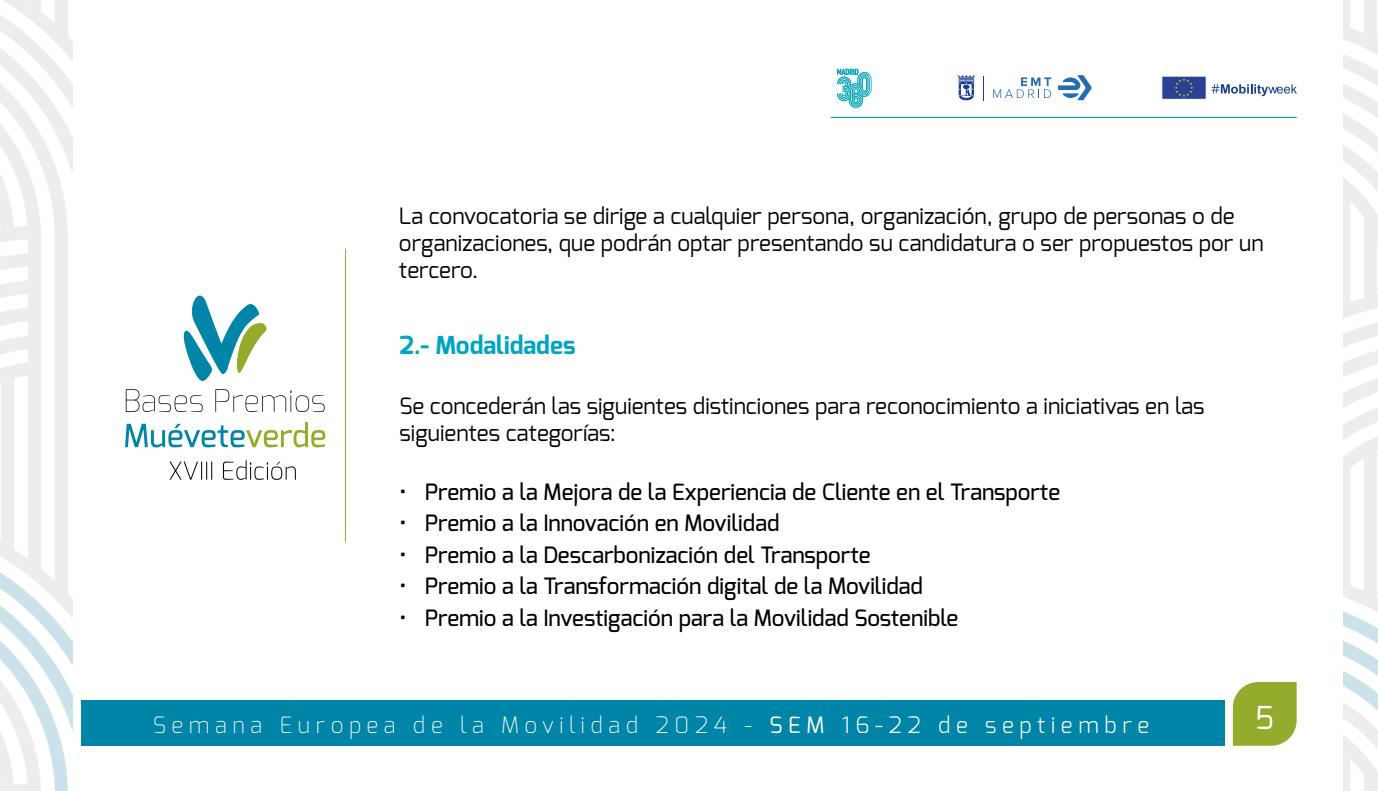
<style>
.page{position:relative;width:1378px;height:791px;background:#fff}
.page>*{position:absolute;margin:0;border:0;box-sizing:border-box;transform-origin:0 0}
.t1{font:31.5px "Exo";color:#fff}
.t2{font:700 24.75px "Exo";color:#00a5c4}
.t3{font:22.5px/27px "Exo";color:#000}
.t4{font:500 22.5px "Exo";color:#000}
.t5{font:200 22.5px "Exo";letter-spacing:.25em;color:#fff}
.s1{font-weight:400}
.s2{font-weight:300}
</style>
<div class="page">
<div style="left:81px;top:700px;width:1144px;height:46px;background:#0084a7"></div>
<svg style="left:1233px;top:682px;width:63px;height:64px;background:#9bb13a"></svg>
<svg style="left:837px;top:69px;width:34px;height:39px"></svg>
<svg style="left:1211px;top:84px;width:86px;height:12px"></svg>
<div style="left:1161px;top:76px;width:45px;height:24px;background:#294294;border:1px solid #fff"></div>
<svg style="left:1175px;top:79px;width:18px;height:18px"></svg>
<svg style="left:1058px;top:75px;width:33px;height:25px"></svg>
<svg style="left:993px;top:77px;width:58px;height:21px"></svg>
<svg style="left:983px;top:76px;width:1px;height:24px"></svg>
<svg style="left:957px;top:75px;width:18px;height:25px"></svg>
<hr style="left:830px;top:117px;width:466px;height:1px;background:#0084a7">
<svg style="left:126px;top:295px;width:199px;height:117px"></svg>
<svg style="left:125px;top:422px;width:200px;height:25px"></svg>
<svg style="left:169px;top:460px;width:127px;height:20px"></svg>
<img style="left:1343px;top:0;width:35px;height:791px">
<img style="left:0;top:0;width:72px;height:791px">
<hr style="left:345px;top:249px;width:1px;height:293px;background:#94ac2c">
<p class="t3" style="left:399px;top:202px;width:866px">La convocatoria se dirige a cualquier persona, organización, grupo de personas o de organizaciones, que podrán optar presentando su candidatura o ser propuestos por un tercero.</p>
<p class="t2" style="left:399px;top:329px;width:177px">2.- Modalidades</p>
<p class="t3" style="left:399px;top:392px;width:806px">Se concederán las siguientes distinciones para reconocimiento a iniciativas en las siguientes categorías:</p>
<p class="t4" style="left:399px;top:477px;width:662px">• Premio a la Mejora de la Experiencia de Cliente en el Transporte</p>
<p class="t4" style="left:399px;top:508px;width:381px">• Premio a la Innovación en Movilidad</p>
<p class="t4" style="left:399px;top:540px;width:472px">• Premio a la Descarbonización del Transporte</p>
<p class="t4" style="left:399px;top:571px;width:525px">• Premio a la Transformación digital de la Movilidad</p>
<p class="t4" style="left:399px;top:603px;width:560px">• Premio a la Investigación para la Movilidad Sostenible</p>
<p class="t5" style="left:153px;top:710px;width:998px">Semana Europea de la Movilidad 2024 - <span class="s1">SEM</span> <span class="s2">16-22 de septiembre</span></p>
<h1 class="t1" style="left:1255px;top:697px;width:20px">5</h1>
</div>
